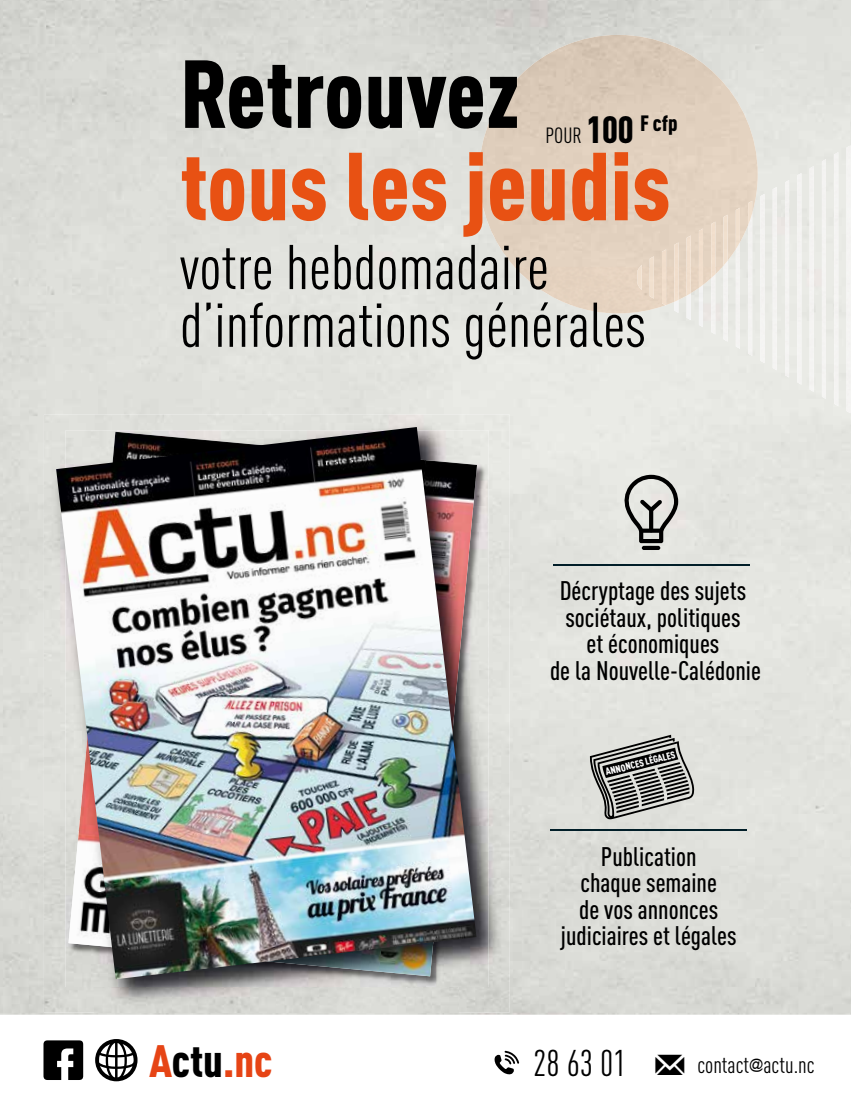
<style>
.page{position:relative;width:851px;height:1106px;background:#fff}
.page>*{position:absolute;margin:0;border:0;box-sizing:border-box;transform-origin:0 0}
.t1{font:900 condensed 94.8px "DIN Pro";letter-spacing:.005em;color:#e85113}
.t2{font:900 condensed 94.8px "DIN Pro";color:#000}
.t3{font:condensed 62.1px/57.8px "DIN Pro";color:#000}
.t4{font:900 condensed 44.7px "DIN Pro";color:#e64415}
.t5{font:40.65px "Modern Pictograms";color:#000}
.t6{font:condensed 36.75px "DIN Pro";color:#000}
.t7{font:500 condensed 26.55px/26.5px "DIN Pro";color:#000;text-align:center}
.t8{font:condensed 22.95px "DIN Pro";color:#000}
.t9{font:condensed 21.75px "DIN Pro";color:#000}
.t10{font:900 condensed 9.9px "DIN Pro";color:#fff}
.s1{font-weight:900;font-size:37.5px}
.s2{font-family:"Modern Pictograms";font-weight:400;font-stretch:normal;font-size:65.25px;color:#000}
.s3{color:#000}
.s4{font-family:"Arial";font-stretch:normal;font-size:14.1px}
</style>
<div class="page">
<img style="left:0;top:0;width:850px;height:1014px">
<img style="left:686px;top:313px;width:4px;height:7px">
<img style="left:698px;top:313px;width:5px;height:14px">
<img style="left:711px;top:313px;width:4px;height:21px">
<img style="left:723px;top:267px;width:4px;height:75px">
<img style="left:735px;top:267px;width:4px;height:82px">
<img style="left:748px;top:267px;width:4px;height:89px">
<img style="left:760px;top:194px;width:4px;height:169px">
<img style="left:772px;top:187px;width:4px;height:183px">
<img style="left:784px;top:180px;width:5px;height:197px">
<img style="left:797px;top:173px;width:4px;height:212px">
<img style="left:809px;top:166px;width:4px;height:226px">
<img style="left:821px;top:159px;width:4px;height:240px">
<img style="left:834px;top:152px;width:4px;height:254px">
<img style="left:846px;top:145px;width:4px;height:268px">
<img style="left:479px;top:35px;width:278px;height:232px">
<img style="left:514px;top:267px;width:208px;height:46px">
<img style="left:649px;top:256px;width:4px;height:42px">
<img style="left:637px;top:265px;width:4px;height:25px">
<img style="left:662px;top:249px;width:4px;height:56px">
<img style="left:674px;top:242px;width:4px;height:60px">
<img style="left:686px;top:235px;width:4px;height:61px">
<img style="left:698px;top:228px;width:5px;height:60px">
<img style="left:711px;top:222px;width:4px;height:56px">
<img style="left:723px;top:215px;width:4px;height:51px">
<img style="left:735px;top:208px;width:4px;height:41px">
<img style="left:748px;top:201px;width:4px;height:24px">
<hr style="left:641px;top:546px;width:19px;height:4px;background:#000;border-radius:2px">
<svg style="left:623px;top:475px;width:55px;height:68px;background:#a7a7a4"></svg>
<hr style="left:553px;top:563px;width:196px;height:2px;background:#011e28">
<hr style="left:550px;top:829px;width:196px;height:2px;background:#011e28">
<svg style="left:590px;top:734px;width:104px;height:85px;background:#8e8f8b"></svg>
<svg style="left:494px;top:1050px;width:25px;height:24px"></svg>
<div style="left:44px;top:414px;width:465px;height:50px;background:#e1e2dd"></div>
<div style="left:44px;top:464px;width:51px;height:548px;background:#dadbd6"></div>
<img style="left:458px;top:464px;width:51px;height:548px">
<img style="left:95px;top:987px;width:363px;height:25px">
<img style="left:476px;top:430px;width:12px;height:50px">
<img style="left:436px;top:480px;width:52px;height:507px">
<img style="left:383px;top:979px;width:53px;height:8px">
<img style="left:118px;top:979px;width:265px;height:8px">
<img style="left:56px;top:427px;width:420px;height:552px">
<h1 class="t2" style="left:180px;top:20px;width:341px">Retrouvez</h1>
<h1 class="t1" style="left:180px;top:113px;width:492px">tous les jeudis</h1>
<h2 class="t3" style="left:180px;top:234px;width:467px">votre hebdomadaire d’informations générales</h2>
<p class="t9" style="left:545px;top:120px;width:133px">POUR <span class="s1">100</span> <sup>F</sup> <sup>cfp</sup></p>
<p class="t7" style="left:550px;top:575px;width:212px">Décryptage des sujets sociétaux, politiques<br>et économiques<br>de la Nouvelle-Calédonie</p>
<p class="t10" style="left:603px;top:764px;width:73px;rotate:-14deg">ANNONCES LÉGALES</p>
<p class="t7" style="left:561px;top:840px;width:177px">Publication<br>chaque semaine<br>de vos annonces judiciaires et légales</p>
<h3 class="t4" style="left:37px;top:1026px;width:237px"><span class="s2">Gw</span> A<span class="s3">ctu</span>.nc</h3>
<h3 class="t6" style="left:533px;top:1036px;width:95px">28 63 01</h3>
<p class="t8" style="left:697px;top:1048px;width:119px">contact<span class="s4">@</span>actu.nc</p>
<h3 class="t5" style="left:651px;top:1042px;width:38px">m</h3>
</div>
